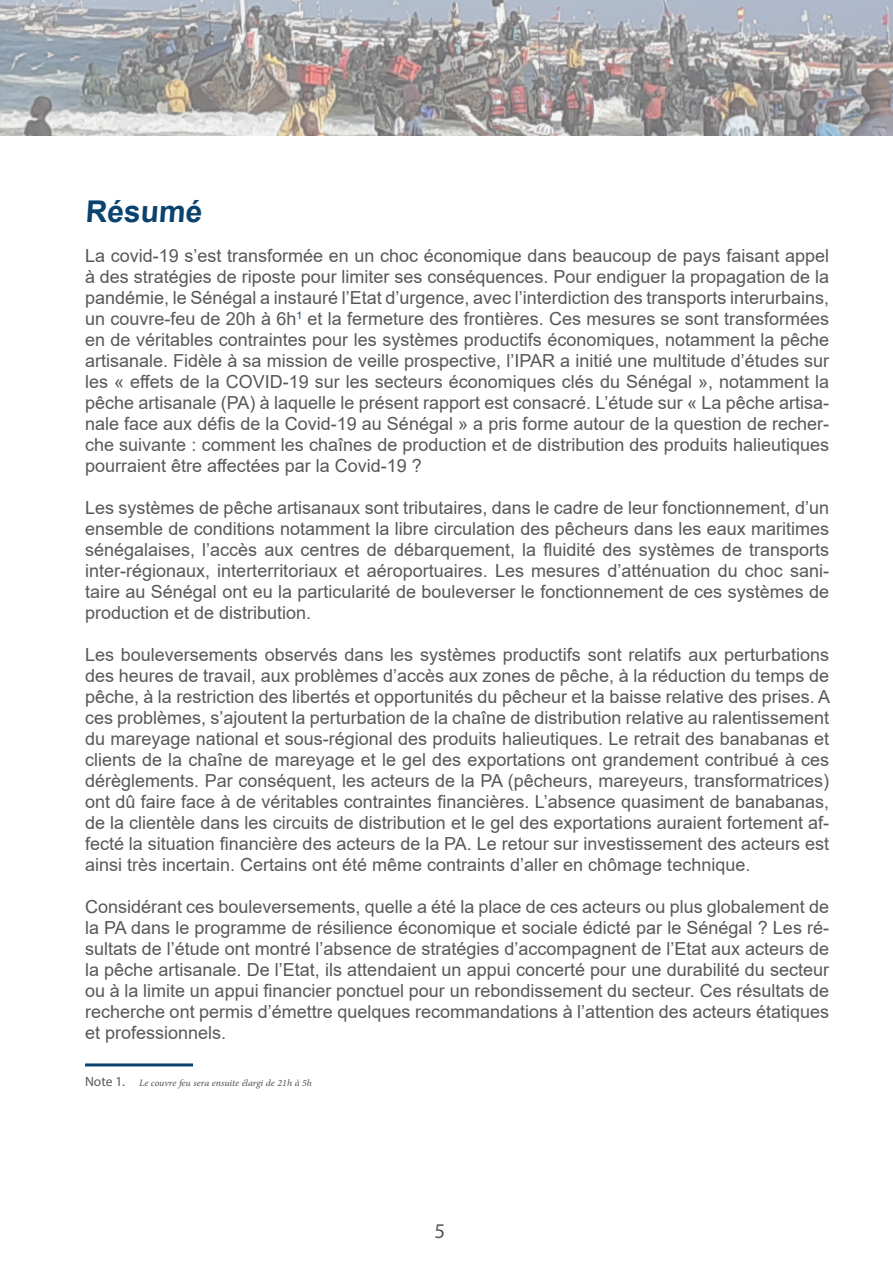
<style>
.page{position:relative;width:893px;height:1263px;background:#fff}
.page>*{position:absolute;margin:0;border:0;box-sizing:border-box;transform-origin:0 0}
.Niveau1{font:700 30px "Arial";color:#0b436f}
.t1{font:21px "Myriad Pro";color:#57585a}
.main_body{font:18px/21px "Arial";color:#57585a;text-align:justify}
.Note_de_bas_de_page{font:italic 13.5px "Adobe Arabic";letter-spacing:-.005em;color:#57585a}
.s1{font-family:"Myriad Pro";font-style:normal}
</style>
<div class="page">
<img style="left:0;top:0;width:893px;height:135px">
<hr style="left:85px;top:1063px;width:108px;height:3px;background:#0b436f">
<p class="Niveau1" style="left:85px;top:190px;width:121px">Résumé</p>
<p class="main_body" style="left:85px;top:245px;width:746px">La covid-19 s’est transformée en un choc économique dans beaucoup de pays faisant appel à des stratégies de riposte pour limiter ses conséquences. Pour endiguer la propagation de la pandémie, le Sénégal a instauré l’Etat d’urgence, avec l’interdiction des transports interurbains, un couvre-feu de 20h à 6h<sup>1</sup> et la fermeture des frontières. Ces mesures se sont transformées en de véritables contraintes pour les systèmes productifs économiques, notamment la pêche artisanale. Fidèle à sa mission de veille prospective, l’IPAR a initié une multitude d’études sur les « effets de la COVID-19 sur les secteurs économiques clés du Sénégal », notamment la pêche artisanale (PA) à laquelle le présent rapport est consacré. L’étude sur « La pêche artisa&shy;nale face aux défis de la Covid-19 au Sénégal » a pris forme autour de la question de recher&shy;che suivante : comment les chaînes de production et de distribution des produits halieutiques pourraient être affectées par la Covid-19 ?</p>
<p class="main_body" style="left:85px;top:497px;width:746px">Les systèmes de pêche artisanaux sont tributaires, dans le cadre de leur fonctionnement, d’un ensemble de conditions notamment la libre circulation des pêcheurs dans les eaux maritimes sénégalaises, l’accès aux centres de débarquement, la fluidité des systèmes de transports inter-régionaux, interterritoriaux et aéroportuaires. Les mesures d’atténuation du choc sani&shy;taire au Sénégal ont eu la particularité de bouleverser le fonctionnement de ces systèmes de production et de distribution.</p>
<p class="main_body" style="left:85px;top:644px;width:747px">Les bouleversements observés dans les systèmes productifs sont relatifs aux perturbations des heures de travail, aux problèmes d’accès aux zones de pêche, à la réduction du temps de pêche, à la restriction des libertés et opportunités du pêcheur et la baisse relative des prises. A ces problèmes, s’ajoutent la perturbation de la chaîne de distribution relative au ralentissement du mareyage national et sous-régional des produits halieutiques. Le retrait des banabanas et clients de la chaîne de mareyage et le gel des exportations ont grandement contribué à ces dérèglements. Par conséquent, les acteurs de la PA (pêcheurs, mareyeurs, transformatrices) ont dû faire face à de véritables contraintes financières. L’absence quasiment de banabanas, de la clientèle dans les circuits de distribution et le gel des exportations auraient fortement af&shy;fecté la situation financière des acteurs de la PA. Le retour sur investissement des acteurs est ainsi très incertain. Certains ont été même contraints d’aller en chômage technique.</p>
<p class="main_body" style="left:85px;top:896px;width:746px">Considérant ces bouleversements, quelle a été la place de ces acteurs ou plus globalement de la PA dans le programme de résilience économique et sociale édicté par le Sénégal ? Les ré&shy;sultats de l’étude ont montré l’absence de stratégies d’accompagnent de l’Etat aux acteurs de la pêche artisanale. De l’Etat, ils attendaient un appui concerté pour une durabilité du secteur ou à la limite un appui financier ponctuel pour un rebondissement du secteur. Ces résultats de recherche ont permis d’émettre quelques recommandations à l’attention des acteurs étatiques et professionnels.</p>
<p class="Note_de_bas_de_page" style="left:85px;top:1073px;width:228px"><span class="s1">Note 1.</span> Le couvre feu sera ensuite élargi de 21h à 5h</p>
<p class="t1" style="left:434px;top:1218px;width:12px">5</p>
</div>
